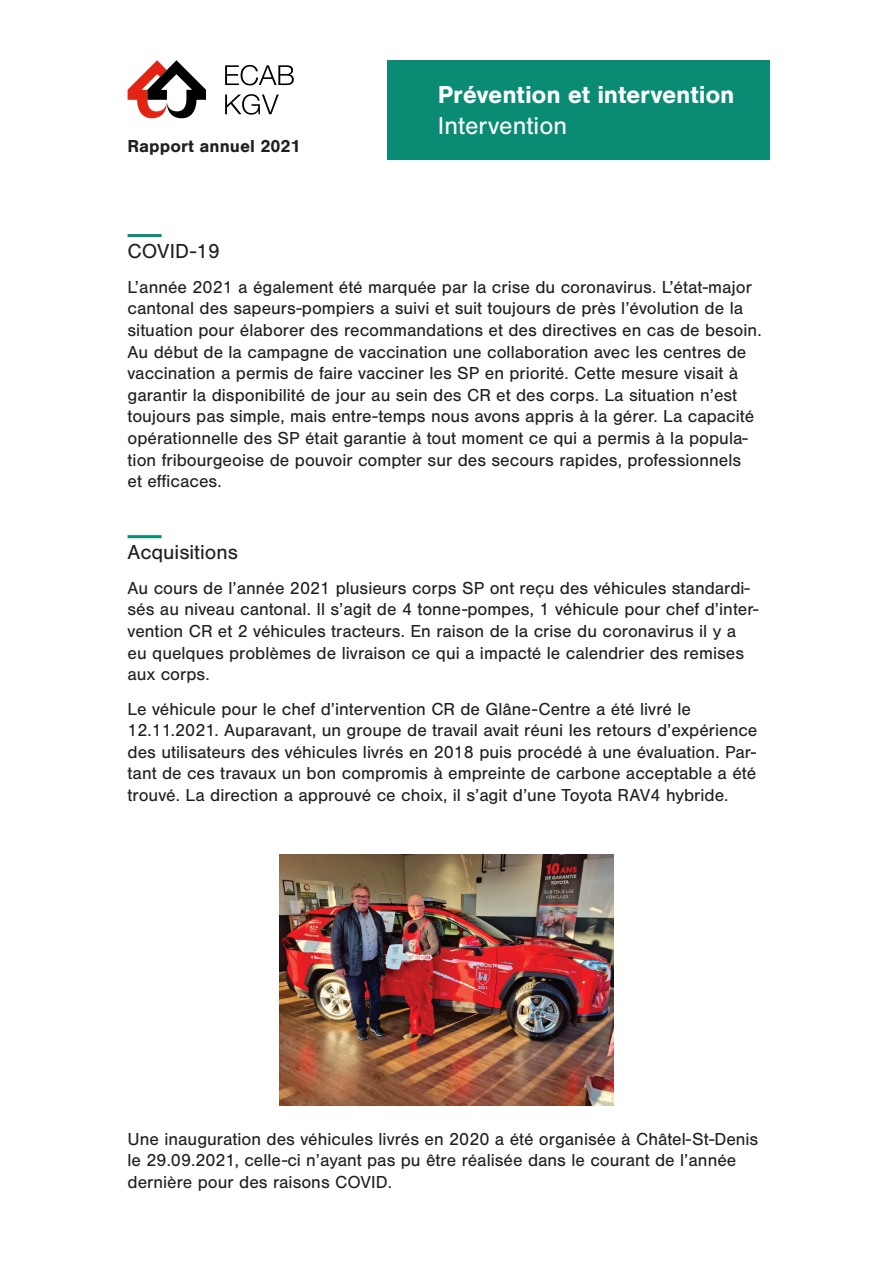
<style>
.page{position:relative;width:893px;height:1263px;background:#fff}
.page>*{position:absolute;margin:0;border:0;box-sizing:border-box;transform-origin:0 0}
.t1{font:700 25.5px "Nimbus San";letter-spacing:-.01em;color:#fff}
.t2{font:25.5px "Nimbus San";color:#fff}
.t3{font:21px "Nimbus San";color:#231f20}
.t4{font:18px/21.6px "Nimbus San";color:#231f20}
.t5{font:700 18px "Nimbus San";color:#231f20}
</style>
<div class="page">
<svg style="left:128px;top:60px;width:78px;height:58px"></svg>
<svg style="left:225px;top:94px;width:54px;height:21px"></svg>
<svg style="left:225px;top:65px;width:69px;height:20px"></svg>
<hr style="left:128px;top:234px;width:34px;height:3px;background:#098b74">
<hr style="left:128px;top:535px;width:34px;height:3px;background:#098b74">
<div style="left:387px;top:60px;width:383px;height:99px;background:#098b74"></div>
<img style="left:279px;top:855px;width:335px;height:251px">
<p class="t5" style="left:128px;top:136px;width:175px">Rapport annuel 2021</p>
<h1 class="t1" style="left:438px;top:80px;width:298px">Prévention et intervention</h1>
<h1 class="t2" style="left:438px;top:111px;width:131px">Intervention</h1>
<p class="t3" style="left:128px;top:240px;width:94px">COVID-19</p>
<p class="t4" style="left:128px;top:276px;width:636px">L’année 2021 a également été marquée par la crise du coronavirus. L’état-major cantonal des sapeurs-pompiers a suivi et suit toujours de près l’évolution de la situation pour élaborer des recommandations et des directives en cas de besoin.<br>Au début de la campagne de vaccination une collaboration avec les centres de vaccination a permis de faire vacciner les SP en priorité. Cette mesure visait à garantir la disponibilité de jour au sein des CR et des corps. La situation n’est toujours pas simple, mais entre-temps nous avons appris à la gérer. La capacité opérationnelle des SP était garantie à tout moment ce qui a permis à la popula&shy;tion fribourgeoise de pouvoir compter sur des secours rapides, professionnels<br>et efficaces.</p>
<p class="t3" style="left:128px;top:541px;width:112px">Acquisitions</p>
<p class="t4" style="left:128px;top:577px;width:633px">Au cours de l’année 2021 plusieurs corps SP ont reçu des véhicules standardi&shy;sés au niveau cantonal. Il s’agit de 4 tonne-pompes, 1 véhicule pour chef d’inter&shy;vention CR et 2 véhicules tracteurs. En raison de la crise du coronavirus il y a eu quelques problèmes de livraison ce qui a impacté le calendrier des remises aux corps.</p>
<p class="t4" style="left:128px;top:698px;width:631px">Le véhicule pour le chef d’intervention CR de Glâne-Centre a été livré le 12.11.2021. Auparavant, un groupe de travail avait réuni les retours d’expérience des utilisateurs des véhicules livrés en 2018 puis procédé à une évaluation. Par&shy;tant de ces travaux un bon compromis à empreinte de carbone acceptable a été trouvé. La direction a approuvé ce choix, il s’agit d’une Toyota RAV4 hybride.</p>
<p class="t4" style="left:128px;top:1128px;width:632px">Une inauguration des véhicules livrés en 2020 a été organisée à Châtel-St-Denis le 29.09.2021, celle-ci n’ayant pas pu être réalisée dans le courant de l’année dernière pour des raisons COVID.</p>
</div>
